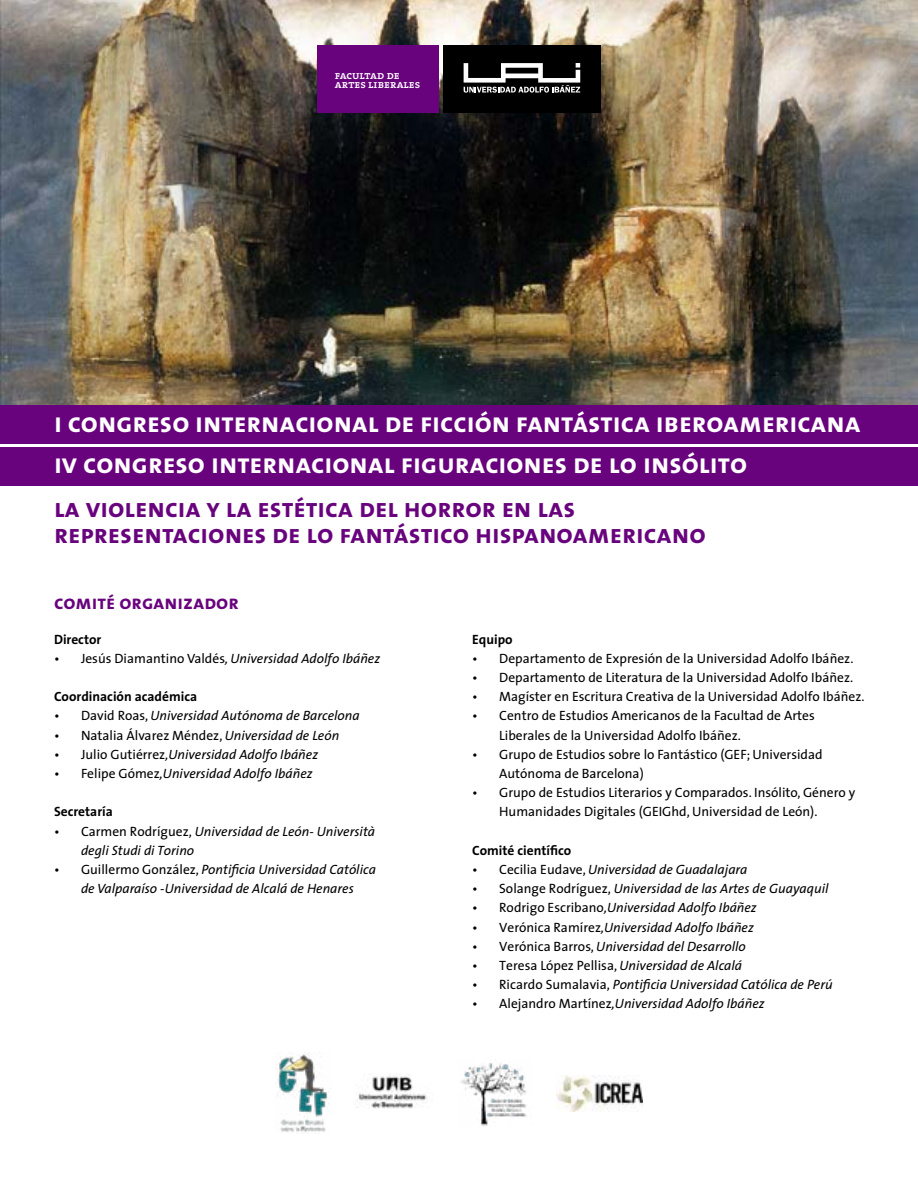
<style>
.page{position:relative;width:918px;height:1188px;background:#fff}
.page>*{position:absolute;margin:0;border:0;box-sizing:border-box;transform-origin:0 0}
.t1{font:27.9px/41px "The Sans Bold Caps";color:#fff}
.t2{font:26.85px/26.2px "The Sans Bold Caps";color:#68037d}
.t3{font:19.8px "The Sans Bold Caps";color:#68037d}
.t4{font:italic 13.5px/19.2px "The Sans";color:#000}
.t5{font:13.5px/19.2px "The Sans";color:#000}
.t6{font:700 13.5px "The Sans";color:#000}
.t7{font:11.4px/8.2px "The Serif Semi Bold Caps";color:#fff}
.s1{font-style:normal}
.s2{font-style:italic}
</style>
<div class="page">
<img style="left:0;top:0;width:918px;height:406px">
<div style="left:443px;top:45px;width:158px;height:68px;background:#000"></div>
<svg style="left:464px;top:63px;width:116px;height:30px"></svg>
<div style="left:317px;top:45px;width:121px;height:68px;background:#68037d"></div>
<div style="left:0;top:406px;width:918px;height:38px;background:#68037d"></div>
<div style="left:0;top:447px;width:918px;height:38px;background:#68037d"></div>
<img style="left:277px;top:1052px;width:54px;height:82px">
<img style="left:356px;top:1076px;width:71px;height:33px">
<img style="left:461px;top:1063px;width:66px;height:63px">
<img style="left:556px;top:1075px;width:86px;height:36px">
<p class="t7" style="left:335px;top:71px;width:87px">facultad de artes liberales</p>
<h1 class="t1" style="left:54px;top:402px;width:808px">i congreso internacional de ficción fantástica iberoamericana iv congreso internacional figuraciones de lo insólito</h1>
<h2 class="t2" style="left:54px;top:494px;width:653px">la violencia y la estética del horror en las representaciones de lo fantástico hispanoamericano</h2>
<h3 class="t3" style="left:54px;top:586px;width:186px">comité organizador</h3>
<p class="t6" style="left:54px;top:628px;width:49px">Director</p>
<p class="t4" style="left:54px;top:648px;width:328px"><span class="s1">• Jesús Diamantino Valdés</span>, Universidad Adolfo Ibáñez</p>
<p class="t6" style="left:54px;top:685px;width:145px">Coordinación académica</p>
<p class="t4" style="left:54px;top:706px;width:307px"><span class="s1">• David Roas,</span> Universidad Autónoma de Barcelona</p>
<p class="t5" style="left:54px;top:725px;width:287px">• Natalia Álvarez Méndez, <span class="s2">Universidad de León</span></p>
<p class="t4" style="left:54px;top:744px;width:266px"><span class="s1">• Julio Gutiérrez</span>,Universidad Adolfo Ibáñez</p>
<p class="t4" style="left:54px;top:763px;width:260px"><span class="s1">• Felipe Gómez</span>,Universidad Adolfo Ibáñez</p>
<p class="t6" style="left:54px;top:801px;width:60px">Secretaría</p>
<p class="t4" style="left:81px;top:821px;width:296px;text-indent:-27px"><span class="s1">• Carmen Rodríguez,</span> Universidad de León- Università degli Studi di Torino</p>
<p class="t4" style="left:54px;top:859px;width:323px;text-align:center"><span class="s1">• Guillermo González,</span> Pontificia Universidad Católica de Valparaíso -Universidad de Alcalá de Henares</p>
<p class="t6" style="left:472px;top:628px;width:42px">Equipo</p>
<p class="t5" style="left:472px;top:648px;width:383px">• Departamento de Expresión de la Universidad Adolfo Ibáñez.</p>
<p class="t5" style="left:472px;top:667px;width:382px">• Departamento de Literatura de la Universidad Adolfo Ibáñez.</p>
<p class="t5" style="left:472px;top:687px;width:394px">• Magíster en Escritura Creativa de la Universidad Adolfo Ibáñez.</p>
<p class="t5" style="left:499px;top:706px;width:317px;text-indent:-27px">• Centro de Estudios Americanos de la Facultad de Artes<br>Liberales de la Universidad Adolfo Ibáñez.</p>
<p class="t5" style="left:499px;top:744px;width:325px;text-indent:-27px">• Grupo de Estudios sobre lo Fantástico (GEF; Universidad<br>Autónoma de Barcelona)</p>
<p class="t5" style="left:499px;top:783px;width:358px;text-indent:-27px">• Grupo de Estudios Literarios y Comparados. Insólito, Género y<br>Humanidades Digitales (GEIGhd, Universidad de León).</p>
<p class="t6" style="left:472px;top:839px;width:101px">Comité científico</p>
<p class="t4" style="left:472px;top:859px;width:277px"><span class="s1">• Cecilia Eudave,</span> Universidad de Guadalajara</p>
<p class="t4" style="left:472px;top:879px;width:358px"><span class="s1">• Solange Rodríguez,</span> Universidad de las Artes de Guayaquil</p>
<p class="t4" style="left:472px;top:898px;width:286px"><span class="s1">• Rodrigo Escribano</span>,Universidad Adolfo Ibáñez</p>
<p class="t4" style="left:472px;top:917px;width:283px"><span class="s1">• Verónica Ramírez</span>,Universidad Adolfo Ibáñez</p>
<p class="t4" style="left:472px;top:936px;width:275px"><span class="s1">• Verónica Barros,</span> Universidad del Desarrollo</p>
<p class="t5" style="left:472px;top:955px;width:272px">• Teresa López Pellisa, <span class="s2">Universidad de Alcalá</span></p>
<p class="t4" style="left:472px;top:975px;width:362px"><span class="s1">• Ricardo Sumalavia,</span> Pontificia Universidad Católica de Perú</p>
<p class="t4" style="left:472px;top:994px;width:294px"><span class="s1">• Alejandro Martínez</span>,Universidad Adolfo Ibáñez</p>
</div>
